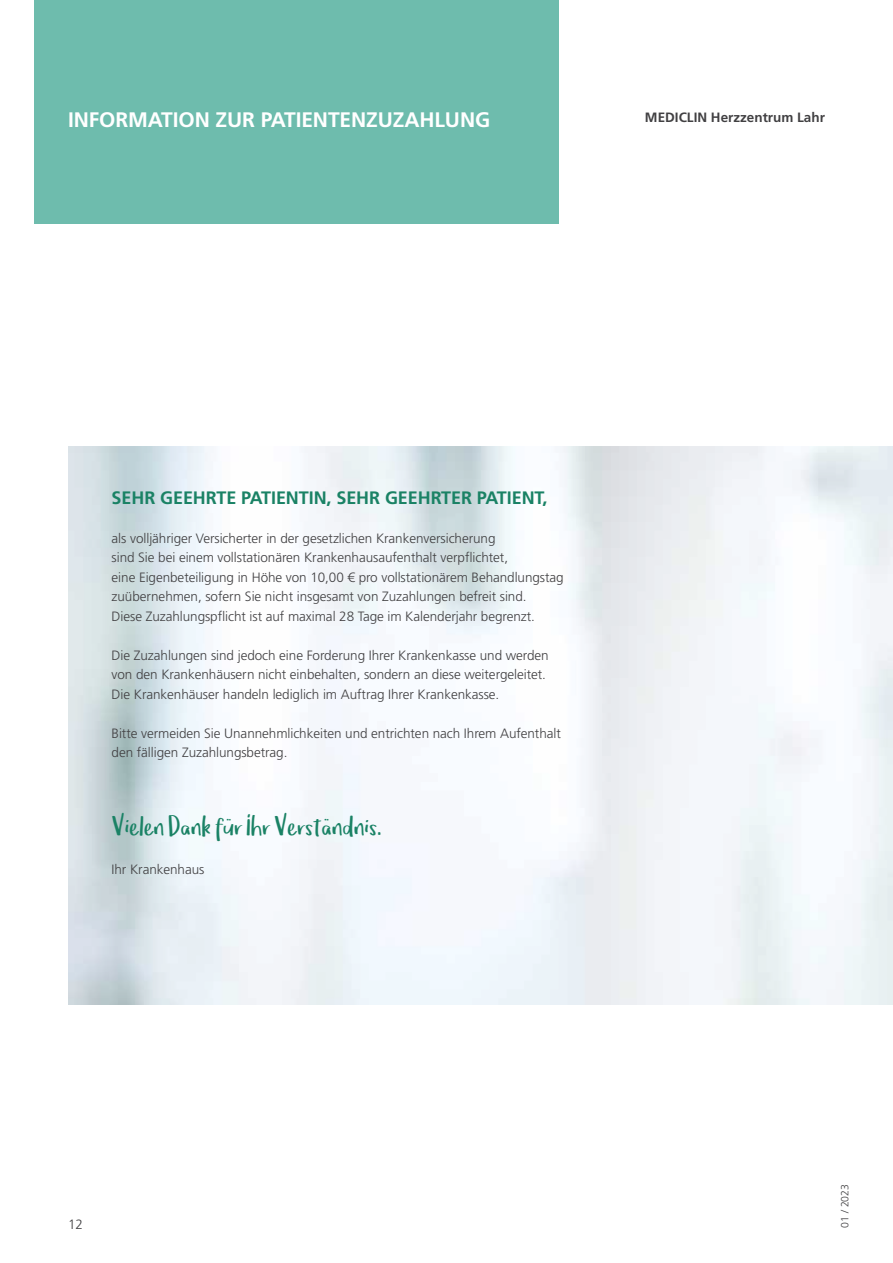
<style>
.page{position:relative;width:893px;height:1263px;background:#fff}
.page>*{position:absolute;margin:0;border:0;box-sizing:border-box;transform-origin:0 0}
.t1{font:27px "Om Telolet Om";letter-spacing:-.005em;color:#1a8265}
.t2{font:700 21px "Frutiger LT Pro";letter-spacing:-.005em;color:#fff}
.t3{font:700 18px "Frutiger LT Pro";letter-spacing:-.025em;color:#1a8265}
.t4{font:300 13.5px/19.5px "Frutiger LT Pro";letter-spacing:-.005em;color:#414042}
.t5{font:700 13.5px "Frutiger LT Pro";color:#414042}
.t6{font:300 10.5px "Frutiger LT Pro";color:#414042}
</style>
<div class="page">
<div style="left:34px;top:0;width:524px;height:223px;background:#6ebcad"></div>
<h2 class="t2" style="left:68px;top:108px;width:73px">INFORMATI</h2>
<h2 class="t2" style="left:179px;top:108px;width:105px">ON ZUR PATIENTENZ</h2>
<h2 class="t2" style="left:378px;top:108px;width:29px">UZAHL</h2>
<h2 class="t2" style="left:445px;top:108px;width:47px">UNG</h2>
<p class="t5" style="left:645px;top:109px;width:50px">MEDICLIN</p>
<p class="t5" style="left:711px;top:109px;width:116px">HERZZENTRUM LAHR</p>
<h3 class="t3" style="left:112px;top:487px;width:12px">SEH</h3>
<h3 class="t3" style="left:144px;top:487px;width:40px">R GEEH</h3>
<h3 class="t3" style="left:206px;top:487px;width:55px">RTE PATIENTIN</h3>
<h3 class="t3" style="left:327px;top:487px;width:83px">, SEHR GEEH</h3>
<h3 class="t3" style="left:431px;top:487px;width:66px">RTE R PATIENT</h3>
<h3 class="t3" style="left:543px;top:487px;width:7px">,</h3>
<p class="t4" style="left:112px;top:528px;width:454px">als volljähriger Versicherter in der gesetzlichen Krankenversicherung<br>sind Sie bei einem vollstationären Krankenhausaufenthalt verpflichtet,<br>eine Eigenbeteiligung in Höhe von 10,00 € pro vollstationärem Behandlungstag zuübernehmen, sofern Sie nicht insgesamt von Zuzahlungen befreit sind.<br>Diese Zuzahlungspflicht ist auf maximal 28 Tage im Kalenderjahr begrenzt.</p>
<p class="t4" style="left:112px;top:645px;width:439px">Die Zuzahlungen sind jedoch eine Forderung Ihrer Krankenkasse und werden von den Krankenhäusern nicht einbehalten, sondern an diese weitergeleitet.<br>Die Krankenhäuser handeln lediglich im Auftrag Ihrer Krankenkasse.</p>
<p class="t4" style="left:112px;top:723px;width:451px">Bitte vermeiden Sie Unannehmlichkeiten und entrichten nach Ihrem Aufenthalt den fälligen Zuzahlungsbetrag.</p>
<h1 class="t1" style="left:112px;top:811px;width:272px">Vielen Dank für Ihr Verständnis.</h1>
<p class="t4" style="left:112px;top:860px;width:94px">Ihr Krankenhaus</p>
<p class="t4" style="left:68px;top:1214px;width:17px">12</p>
<p class="t6" style="left:839px;top:1228px;width:45px;rotate:-90deg">01 / 2023</p>
</div>
